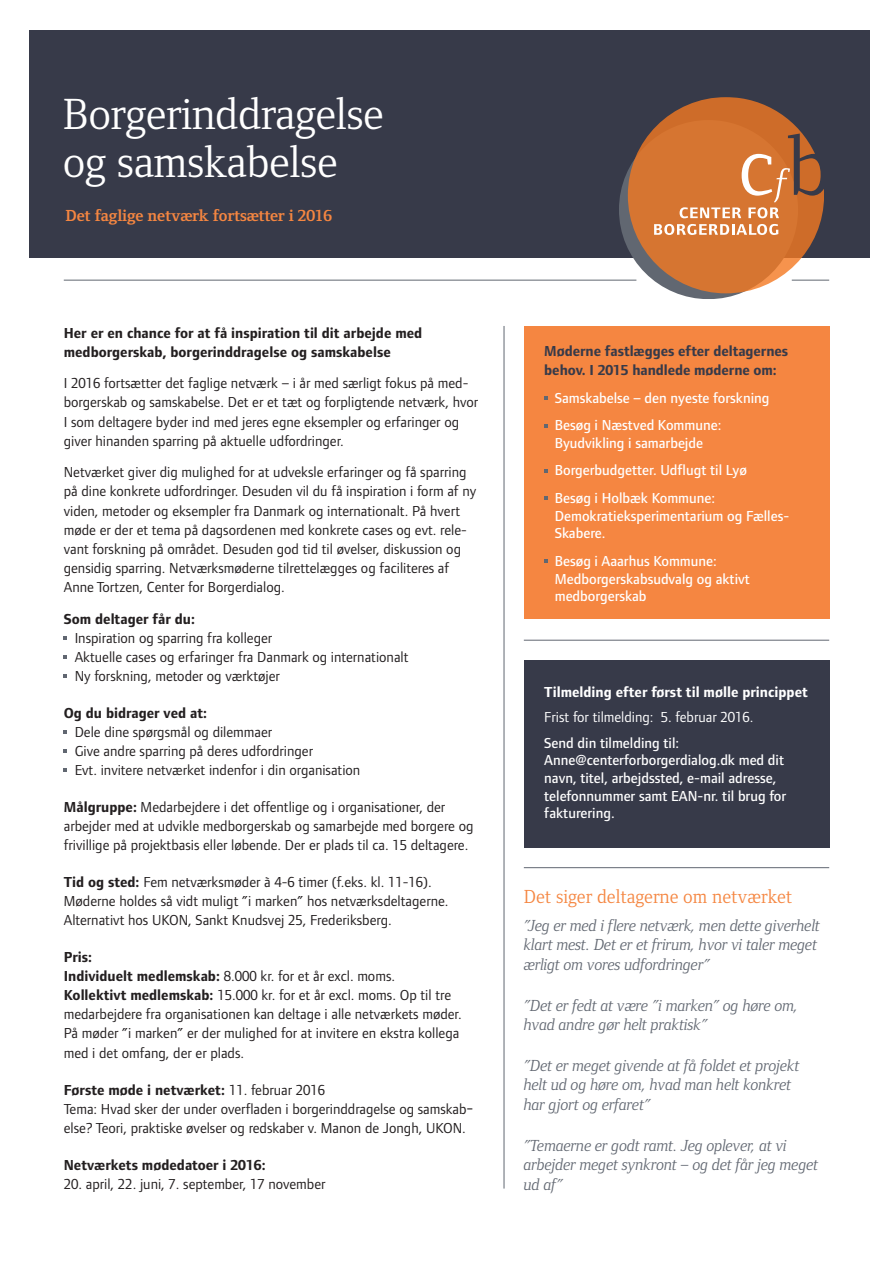
<style>
.page{position:relative;width:893px;height:1263px;background:#fff}
.page>*{position:absolute;margin:0;border:0;box-sizing:border-box;transform-origin:0 0}
.t1{font:45px/48px "Foundry Form Serif";letter-spacing:-.01em;color:#fff}
.brød{font:19.5px "Foundry Form Serif";color:#f58641}
.brød-2{font:italic 16.5px/19.5px "Foundry Form Serif";letter-spacing:-.01em;color:#616771}
.tyk_orange{font:700 16.5px "Foundry Form Serif";letter-spacing:-.01em;color:#f58641}
.brød-3{font:15px/19px "Foundry Form Sans";color:#231f20}
.brød-4{font:500 15px/17.7px "Foundry Form Sans";color:#fff}
.brød-5{font:700 15px/19px "Foundry Form Sans";color:#231f20}
.brød-6{font:700 15px/19px "Foundry Form Sans";letter-spacing:-.005em;color:#373a49}
.brød-7{font:700 15px "Foundry Form Sans";color:#fff}
.brød-8{font:15px "Foundry Form Sans";color:#fff}
.s1{font-weight:700}
.s2{font-weight:400}
</style>
<div class="page">
<div style="left:524px;top:326px;width:305px;height:293px;background:#f58641"></div>
<div style="left:524px;top:660px;width:305px;height:188px;background:#373a49"></div>
<div style="left:30px;top:30px;width:840px;height:227px;background:#373a49"></div>
<svg style="left:64px;top:636px;width:3px;height:4px"></svg>
<svg style="left:64px;top:655px;width:3px;height:4px"></svg>
<svg style="left:64px;top:674px;width:3px;height:4px"></svg>
<svg style="left:544px;top:396px;width:3px;height:4px"></svg>
<hr style="left:64px;top:280px;width:572px;height:1px;background:#616771">
<hr style="left:504px;top:326px;width:1px;height:862px;background:#616771">
<hr style="left:792px;top:280px;width:37px;height:1px;background:#616771">
<hr style="left:524px;top:640px;width:305px;height:1px;background:#616771">
<hr style="left:524px;top:867px;width:305px;height:1px;background:#616771">
<svg style="left:619px;top:97px;width:205px;height:202px"></svg>
<p class="t1" style="left:63px;top:90px;width:323px">Borgerinddragelse og samskabelse</p>
<p class="tyk_orange" style="left:65px;top:206px;width:268px">Det faglige netværk fortsætter i 2016</p>
<p class="brød-5" style="left:64px;top:323px;width:360px">Her er en chance for at få inspiration til dit arbejde med medborgerskab, borgerinddragelse og samskabelse</p>
<p class="brød-3" style="left:64px;top:374px;width:416px">I 2016 fortsætter det faglige netværk – i år med særligt fokus på med&shy;borgerskab og samskabelse. Det er et tæt og forpligtende netværk, hvor I som deltagere byder ind med jeres egne eksempler og erfaringer og giver hinanden sparring på aktuelle udfordringer.</p>
<p class="brød-3" style="left:64px;top:463px;width:414px">Netværket giver dig mulighed for at udveksle erfaringer og få sparring på dine konkrete udfordringer. Desuden vil du få inspiration i form af ny viden, metoder og eksempler fra Danmark og internationalt. På hvert møde er der et tema på dagsordenen med konkrete cases og evt. rele&shy;vant forskning på området. Desuden god tid til øvelser, diskussion og gensidig sparring. Netværksmøderne tilrettelægges og faciliteres af Anne Tortzen, Center for Borgerdialog.</p>
<p class="brød-5" style="left:64px;top:609px;width:133px">Som deltager får du:</p>
<p class="brød-3" style="left:75px;top:628px;width:199px">Inspiration og sparring fra kolleger</p>
<p class="brød-3" style="left:75px;top:647px;width:335px">Aktuelle cases og erfaringer fra Danmark og internationalt</p>
<p class="brød-3" style="left:75px;top:666px;width:207px">Ny forskning, metoder og værktøjer</p>
<p class="brød-5" style="left:64px;top:703px;width:145px">Og du bidrager ved at:</p>
<p class="brød-3" style="left:75px;top:722px;width:199px">Dele dine spørgsmål og dilemmaer</p>
<p class="brød-3" style="left:75px;top:741px;width:240px">Give andre sparring på deres udfordringer</p>
<p class="brød-3" style="left:75px;top:760px;width:287px">Evt. invitere netværket indenfor i din organisation</p>
<p class="brød-3" style="left:64px;top:797px;width:411px"><span class="s1">Målgruppe:</span> Medarbejdere i det offentlige og i organisationer, der arbejder med at udvikle medborgerskab og samarbejde med borgere og frivillige på projektbasis eller løbende. Der er plads til ca. 15 deltagere.</p>
<p class="brød-3" style="left:64px;top:872px;width:369px"><span class="s1">Tid og sted:</span> Fem netværksmøder à 4-6 timer (f.eks. kl. 11-16).</p>
<p class="brød-3" style="left:64px;top:891px;width:386px">Møderne holdes så vidt muligt ”i marken” hos netværksdeltagerne.<br>Alternativt hos UKON, Sankt Knudsvej 25, Frederiksberg.</p>
<p class="brød-5" style="left:64px;top:948px;width:30px">Pris:</p>
<p class="brød-3" style="left:64px;top:967px;width:333px"><span class="s1">Individuelt medlemskab:</span> 8.000 kr. for et år excl. moms.</p>
<p class="brød-3" style="left:64px;top:986px;width:399px"><span class="s1">Kollektivt medlemskab:</span> 15.000 kr. for et år excl. moms. Op til tre medarbejdere fra organisationen kan deltage i alle netværkets møder.</p>
<p class="brød-3" style="left:64px;top:1024px;width:397px">På møder ”i marken” er der mulighed for at invitere en ekstra kollega med i det omfang, der er plads.</p>
<p class="brød-5" style="left:64px;top:1080px;width:263px">Første møde i netværket: <span class="s2">11. februar 2016</span></p>
<p class="brød-3" style="left:64px;top:1099px;width:409px">Tema: Hvad sker der under overfladen i borgerinddragelse og samskab&shy;else? Teori, praktiske øvelser og redskaber v. Manon de Jongh, UKON.</p>
<p class="brød-5" style="left:64px;top:1155px;width:203px">Netværkets mødedatoer i 2016:</p>
<p class="brød-3" style="left:64px;top:1174px;width:263px">20. april, 22. juni, 7. september, 17 november</p>
<p class="brød-6" style="left:544px;top:341px;width:245px">Møderne fastlægges efter deltagernes behov. I 2015 handlede møderne om:</p>
<p class="brød-4" style="left:555px;top:389px;width:216px">Samskabelse – den nyeste forskning</p>
<p class="brød-4" style="left:555px;top:416px;width:168px">Besøg i Næstved Kommune:<br>Byudvikling i samarbejde</p>
<p class="brød-4" style="left:555px;top:461px;width:194px">Borgerbudgetter. Udflugt til Lyø</p>
<p class="brød-4" style="left:555px;top:489px;width:236px">Besøg i Holbæk Kommune:<br>Demokratieksperimentarium og Fælles-<br>Skabere.</p>
<p class="brød-4" style="left:555px;top:552px;width:197px">Besøg i Aaarhus Kommune:<br>Medborgerskabsudvalg og aktivt medborgerskab</p>
<p class="brød-7" style="left:544px;top:684px;width:265px">Tilmelding efter først til mølle princippet</p>
<p class="brød-8" style="left:544px;top:709px;width:211px">Frist for tilmelding: 5. februar 2016.</p>
<p class="brød-4" style="left:544px;top:734px;width:243px">Send din tilmelding til:<br>Anne@centerforborgerdialog.dk med dit navn, titel, arbejdssted, e-mail adresse, telefonnummer samt EAN-nr. til brug for fakturering.</p>
<p class="brød" style="left:524px;top:885px;width:270px">Det siger deltagerne om netværket</p>
<p class="brød-2" style="left:524px;top:915px;width:298px">”Jeg er med i flere netværk, men dette giverhelt klart mest. Det er et frirum, hvor vi taler meget ærligt om vores udfordringer”</p>
<p class="brød-2" style="left:524px;top:995px;width:276px">”Det er fedt at være ”i marken” og høre om, hvad andre gør helt praktisk”</p>
<p class="brød-2" style="left:524px;top:1055px;width:277px">”Det er meget givende at få foldet et projekt helt ud og høre om, hvad man helt konkret har gjort og erfaret”</p>
<p class="brød-2" style="left:524px;top:1135px;width:296px">”Temaerne er godt ramt. Jeg oplever, at vi arbejder meget synkront – og det får jeg meget ud af”</p>
</div>
